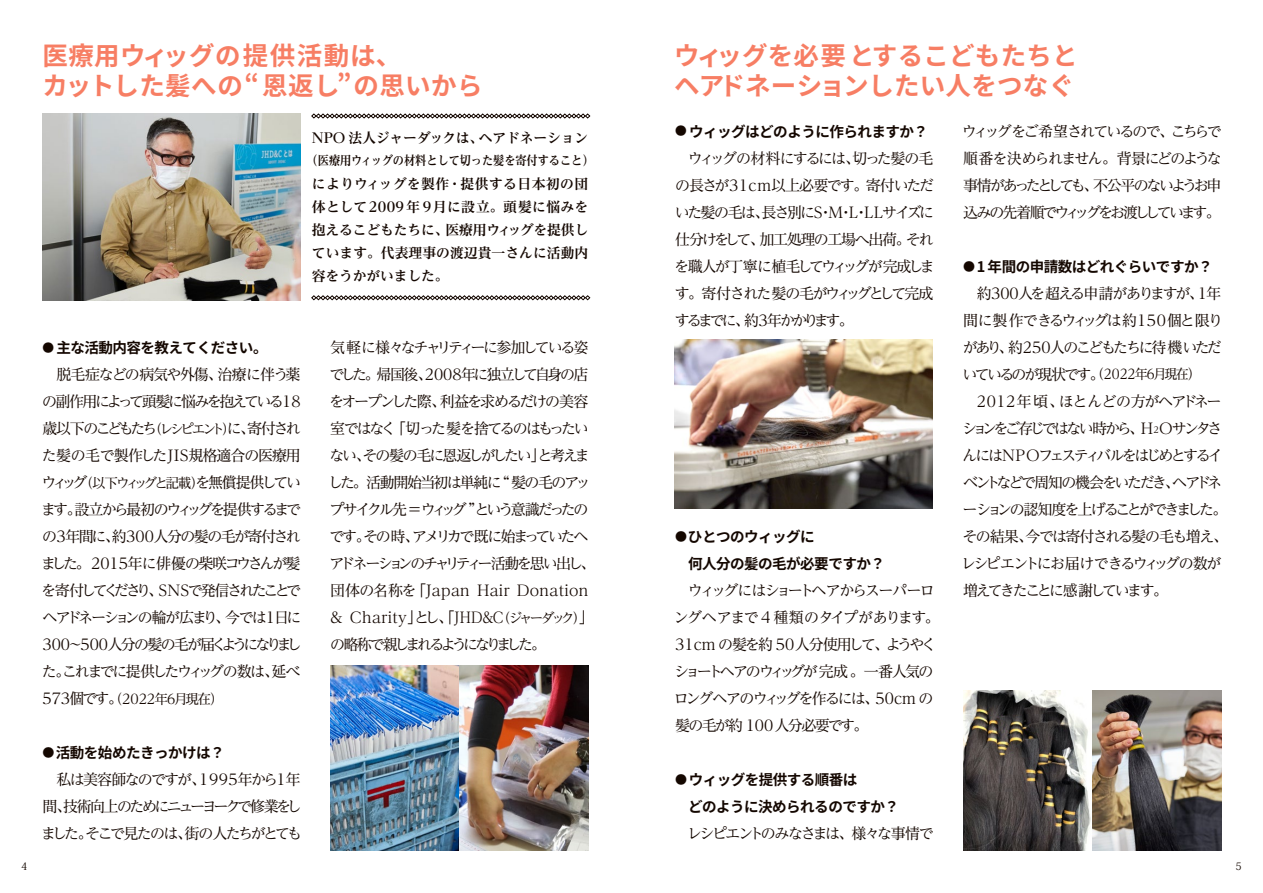
<style>
.page{position:relative;width:1263px;height:893px;background:#fff}
.page>*{position:absolute;margin:0;border:0;box-sizing:border-box;transform-origin:0 0}
.t1{font:700 25.5px/30px "Source Han Sans JP";letter-spacing:.01em;color:#f77e64}
.t2{font:15px/27px "Reim Pro";letter-spacing:-.14em;color:#140700;text-align:justify}
.t3{font:15px/27px "Reim Pro";letter-spacing:-.115em;color:#140700}
.t4{font:15px/27px "Reim Pro";letter-spacing:-.12em;color:#140700}
.t5{font:700 14.55px/27px "Source Han Sans JP";letter-spacing:-.035em;color:#140700}
.t6{font:700 13.8px/23px "Reim Pro";letter-spacing:-.01em;color:#140700;text-align:justify}
.t7{font:13.5px "Reim Pro";letter-spacing:-.055em;color:#140700}
.t8{font:700 12.45px "Reim Pro";letter-spacing:-.005em;color:#140700}
.t9{font:10.35px "Koz Min Pr 6 N";color:#140700}
.s1{font-size:11.7px}
.s2{font-size:13.5px}
.s3{font-size:15px}
.s4{font-family:"Reim Pro";font-weight:400;font-size:12px}
.s5{font-size:8.7px}
</style>
<div class="page">
<svg style="left:311px;top:113px;width:279px;height:6px"></svg>
<svg style="left:311px;top:295px;width:279px;height:5px"></svg>
<img style="left:330px;top:665px;width:258px;height:185px">
<img style="left:674px;top:340px;width:258px;height:169px">
<img style="left:963px;top:690px;width:258px;height:160px">
<img style="left:43px;top:114px;width:258px;height:186px">
<h1 class="t1" style="left:43px;top:41px;width:442px">医療用ウィッグの提供活動は、<br>カットした髪への“恩返し”の思いから</h1>
<p class="t6" style="left:312px;top:127px;width:278px">NPO 法人ジャーダックは、ヘアドネーション</p>
<p class="t8" style="left:306px;top:150px;width:290px">（医療用ウィッグの材料として切った髪を寄付すること）</p>
<p class="t6" style="left:312px;top:173px;width:278px">によりウィッグを製作・提供する日本初の団体として2009 年 9月に設立。頭髪に悩みを抱えるこどもたちに、医療用ウィッグを提供しています。代表理事の渡辺貴一さんに活動内容をうかがいました。</p>
<p class="t5" style="left:43px;top:334px;width:227px"><span class="s1">●</span> 主な活動内容を教えてください。</p>
<p class="t2" style="left:41px;top:361px;width:262px;text-indent:15px">脱毛症などの病気や外傷、治療に伴う薬の副作用によって頭髪に悩みを抱えている18歳以下のこどもたち<span class="s2">（レシピエント）</span>に、寄付された髪の毛で製作したJIS規格適合の医療用ウィッグ<span class="s2">（以下ウィッグと記載）</span>を無償提供しています。設立から最初のウィッグを提供するまでの3年間に、約300人分の髪の毛が寄付されました。2015年に俳優の柴咲コウさんが髪を寄付してくださり、S N Sで発信されたことでヘアドネーションの輪が広まり、今では1日に300～500人分の髪の毛が届くようになりました。これまでに提供したウィッグの数は、延べ</p>
<p class="t7" style="left:43px;top:687px;width:182px"><span class="s3">573個です。</span>（2022年6月現在）</p>
<p class="t5" style="left:43px;top:739px;width:184px"><span class="s4">●</span>活動を始めたきっかけは？</p>
<p class="t2" style="left:41px;top:766px;width:262px;text-indent:15px">私は美容師なのですが、1995年から1年間、技術向上のためにニューヨークで修業をしました。そこで見たのは、街の人たちがとても</p>
<p class="t2" style="left:328px;top:334px;width:269px;text-align:left">気軽に様々なチャリティーに参加している姿でした。帰国後、2008年に独立して自身の店をオープンした際、利益を求めるだけの美容室ではなく「切った髪を捨てるのはもったいない、その髪の毛に恩返しがしたい」と考えました。活動開始当初は単純に“ 髪の毛のアップサイクル先＝ウィッグ ”という意識だったのです。その時、アメリカで既に始まっていたヘアドネーションのチャリティー活動を思い出し、団体の名称を「Japan Hair Donation &amp; Charity」とし、「JHD＆C<span class="s2">（ジャーダック）</span>」の略称で親しまれるようになりました。</p>
<h1 class="t1" style="left:674px;top:41px;width:405px">ウィッグを必要とするこどもたちとヘアドネーションしたい人をつなぐ</h1>
<p class="t5" style="left:675px;top:118px;width:254px"><span class="s1">●</span> ウィッグはどのように作られますか？</p>
<p class="t2" style="left:674px;top:144px;width:262px;text-indent:14px">ウィッグの材料にするには、切った髪の毛の長さが31cm以上必要です。寄付いただいた髪の毛は、長さ別にS・M・L・LLサイズに仕分けをして、加工処理の工場へ出荷。それを職人が丁寧に植毛してウィッグが完成します。寄付された髪の毛がウィッグとして完成するまでに、約3年かかります。</p>
<p class="t5" style="left:688px;top:523px;width:198px;text-indent:-13px"><span class="s4">●</span>ひとつのウィッグに<br>何人分の髪の毛が必要ですか？</p>
<p class="t3" style="left:674px;top:576px;width:267px;text-indent:14px">ウィッグにはショートヘアからスーパーロングヘアまで 4 種類のタイプがあります。<br>31cm の髪を約 50人分使用して、ようやくショートヘアのウィッグが完成。一番人気のロングヘアのウィッグを作るには、50cm の髪の毛が約 100 人分必要です。</p>
<p class="t5" style="left:688px;top:766px;width:212px;text-indent:-13px"><span class="s4">●</span>ウィッグを提供する順番は<br>どのように決められるのですか？</p>
<p class="t2" style="left:687px;top:819px;width:249px">レシピエントのみなさまは、様々な事情で</p>
<p class="t2" style="left:962px;top:117px;width:261px">ウィッグをご希望されているので、こちらで順番を決められません。背景にどのような事情があったとしても、不公平のないようお申込みの先着順でウィッグをお渡ししています。</p>
<p class="t5" style="left:963px;top:253px;width:251px"><span class="s4">●</span> 1 年間の申請数はどれぐらいですか？</p>
<p class="t4" style="left:962px;top:279px;width:262px;text-indent:14px">約300人を超える申請がありますが、1年間に製作できるウィッグは約150個と限りがあり、約250人のこどもたちに待機いただいているのが現状です。<span class="s2">（2022年6月現在）</span></p>
<p class="t2" style="left:961px;top:387px;width:269px;text-align:left;text-indent:16px">2012年頃、ほとんどの方がヘアドネーションをご存じではない時から、H <span class="s5">2</span> OサンタさんにはN P Oフェスティバルをはじめとするイベントなどで周知の機会をいただき、ヘアドネーションの認知度を上げることができました。その結果、今では寄付される髪の毛も増え、レシピエントにお届けできるウィッグの数が増えてきたことに感謝しています。</p>
<p class="t9" style="left:21px;top:860px;width:8px">4</p>
<p class="t9" style="left:1235px;top:860px;width:8px">5</p>
</div>
